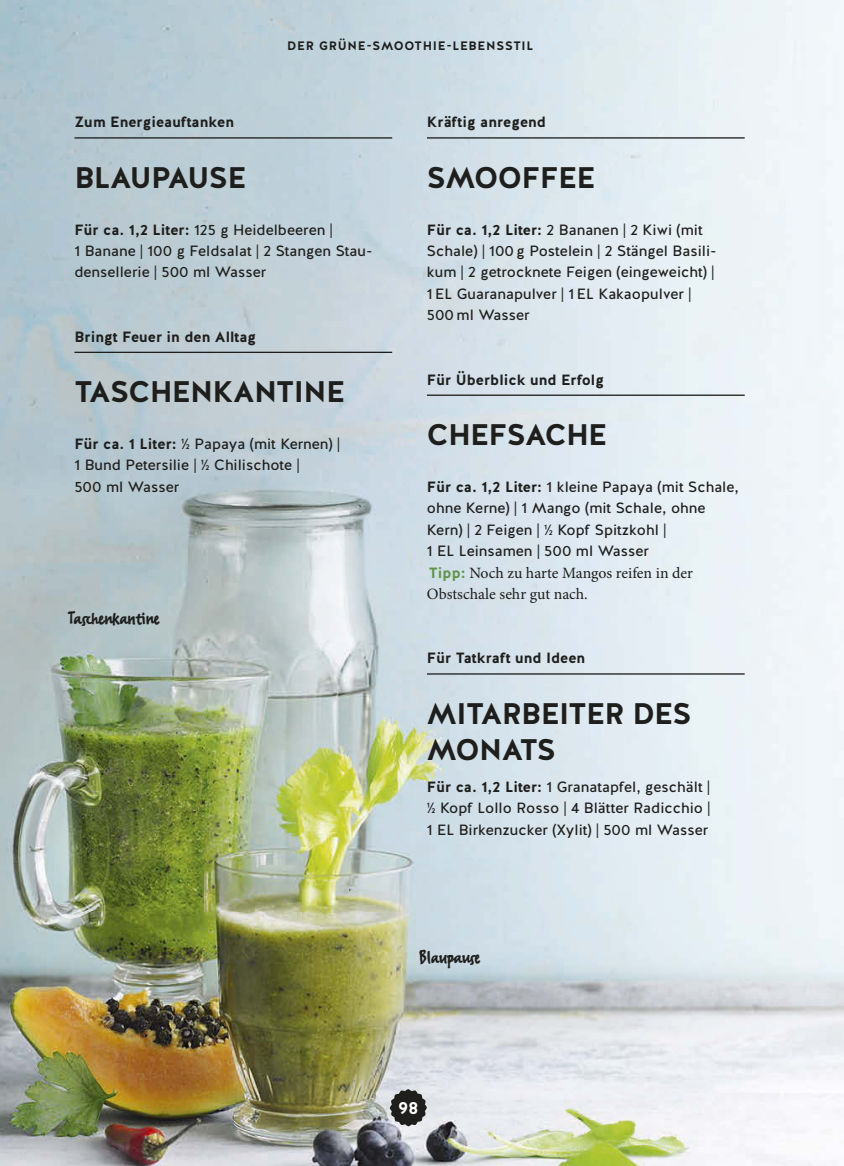
<style>
.page{position:relative;width:844px;height:1166px;background:#fff}
.page>*{position:absolute;margin:0;border:0;box-sizing:border-box;transform-origin:0 0}
.t1{font:700 29.75px/35.7px "Halis GR";letter-spacing:-.02em;color:#1e1e1c}
.t2{font:21px "Erikrighthand OT";letter-spacing:.02em;color:#1e1e1c}
.t3{font:700 17.5px "Halis GR";color:#fff}
.t4{font:15.75px/21.3px "Minion Pro";color:#1e1e1c}
.t5{font:14.88px/21.3px "Halis GR";color:#1e1e1c}
.t6{font:700 14.88px "Halis GR";color:#1e1e1c}
.t7{font:700 12.25px "Halis GR";letter-spacing:.06em;color:#1e1e1c}
.s1{font-weight:700}
.s2{font-family:"Halis GR";font-weight:700;font-size:14.88px;color:#61944a}
</style>
<div class="page">
<img style="left:0;top:0;width:843px;height:1166px">
<hr style="left:74px;top:137px;width:318px;height:2px;background:#1e1e1c">
<hr style="left:74px;top:352px;width:318px;height:1px;background:#1e1e1c">
<hr style="left:427px;top:137px;width:317px;height:2px;background:#1e1e1c">
<hr style="left:427px;top:394px;width:317px;height:2px;background:#1e1e1c">
<hr style="left:427px;top:673px;width:317px;height:1px;background:#1e1e1c">
<svg style="left:389px;top:1089px;width:38px;height:37px"></svg>
<p class="t7" style="left:287px;top:38px;width:247px">DER GRÜNE-SMOOTHIE-LEBENSSTIL</p>
<p class="t6" style="left:74px;top:113px;width:161px">Zum Energieauftanken</p>
<h1 class="t1" style="left:74px;top:160px;width:173px">BLAUPAUSE</h1>
<p class="t5" style="left:74px;top:219px;width:299px"><span class="s1">Für ca. 1,2 Liter:</span> 125 g Heidelbeeren |<br>1 Banane | 100 g Feldsalat | 2 Stangen Stau&shy;densellerie | 500 ml Wasser</p>
<p class="t6" style="left:74px;top:327px;width:183px">Bringt Feuer in den Alltag</p>
<h1 class="t1" style="left:74px;top:375px;width:272px">TASCHENKANTINE</h1>
<p class="t5" style="left:74px;top:433px;width:267px"><span class="s1">Für ca. 1 Liter:</span> ½ Papaya (mit Kernen) |<br>1 Bund Petersilie | ½ Chilischote |<br>500 ml Wasser</p>
<h2 class="t2" style="left:68px;top:605px;width:93px">Taschenkantine</h2>
<p class="t6" style="left:427px;top:113px;width:121px">Kräftig anregend</p>
<h1 class="t1" style="left:427px;top:160px;width:170px">SMOOFFEE</h1>
<p class="t5" style="left:427px;top:219px;width:291px"><span class="s1">Für ca. 1,2 Liter:</span> 2 Bananen | 2 Kiwi (mit Schale) | 100 g Postelein | 2 Stängel Basili&shy;kum | 2 getrocknete Feigen (eingeweicht) | 1 EL Guaranapulver | 1 EL Kakaopulver | 500 ml Wasser</p>
<p class="t6" style="left:427px;top:370px;width:178px">Für Überblick und Erfolg</p>
<h1 class="t1" style="left:427px;top:418px;width:181px">CHEFSACHE</h1>
<p class="t5" style="left:427px;top:476px;width:313px"><span class="s1">Für ca. 1,2 Liter:</span> 1 kleine Papaya (mit Schale, ohne Kerne) | 1 Mango (mit Schale, ohne Kern) | 2 Feigen | ½ Kopf Spitzkohl |<br>1 EL Leinsamen | 500 ml Wasser</p>
<p class="t4" style="left:427px;top:562px;width:267px"><span class="s2">Tipp:</span> Noch zu harte Mangos reifen in der<br>Obstschale sehr gut nach.</p>
<p class="t6" style="left:427px;top:648px;width:160px">Für Tatkraft und Ideen</p>
<h1 class="t1" style="left:427px;top:696px;width:266px">MITARBEITER DES<br>MONATS</h1>
<p class="t5" style="left:427px;top:776px;width:285px;text-align:justify"><span class="s1">Für ca. 1,2 Liter:</span> 1 Granatapfel, geschält | ½ Kopf Lollo Rosso | 4 Blätter Radicchio | 1 EL Birkenzucker (Xylit) | 500 ml Wasser</p>
<h2 class="t2" style="left:418px;top:944px;width:63px">Blaupause</h2>
<p class="t3" style="left:398px;top:1096px;width:22px">98</p>
</div>
